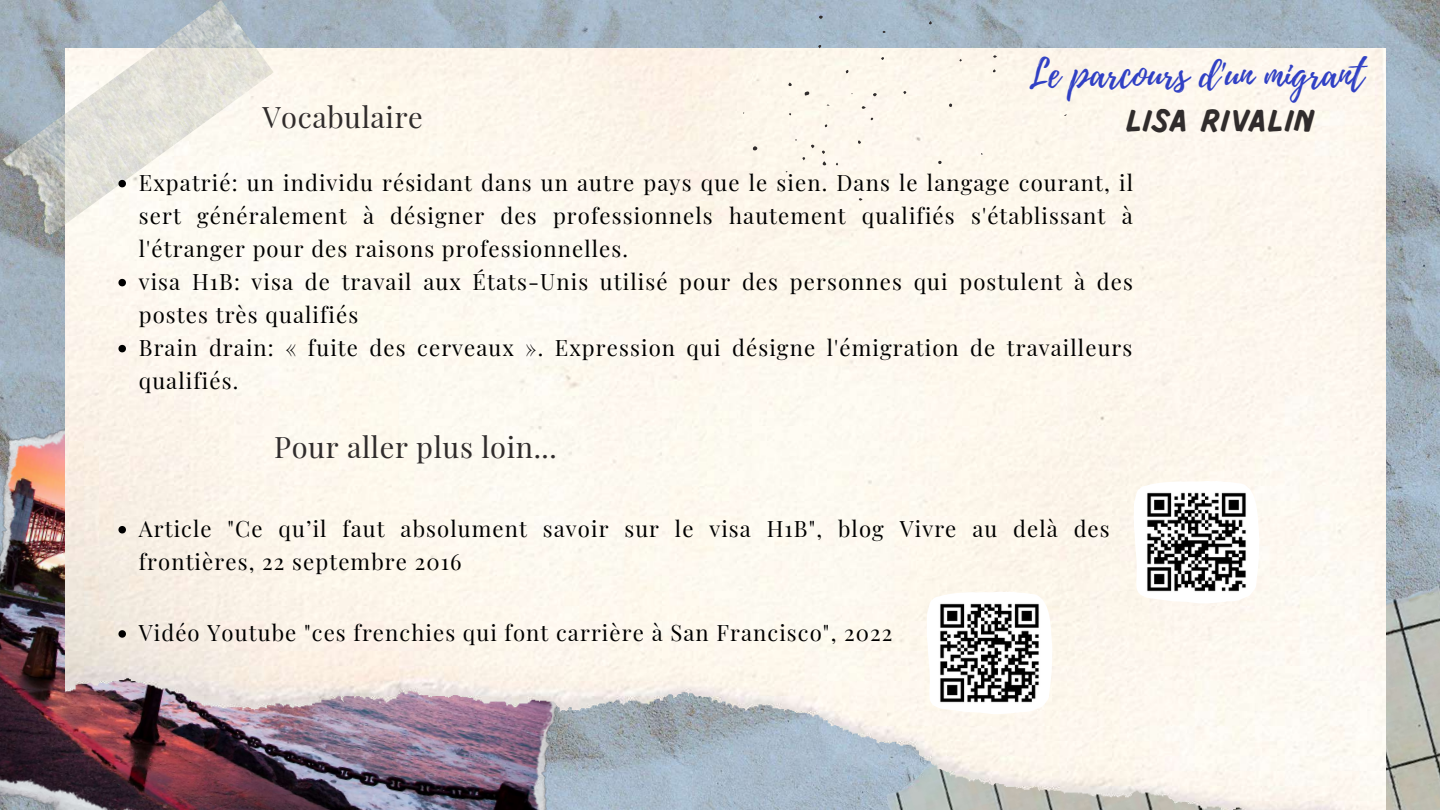
<style>
.page{position:relative;width:1440px;height:810px;background:#fff}
.page>*{position:absolute;margin:0;border:0;box-sizing:border-box;transform-origin:0 0}
.t1{font:38.6px "Playlist Script";color:#3040c4}
.t2{font:700 32.3px "Pluma";letter-spacing:.05em;color:#302c2c}
.t3{font:29px "Playfair Display";letter-spacing:.02em;color:#302c2c}
.t4{font:22.1px/33px "Playfair Display";letter-spacing:.05em;color:#000}
</style>
<div class="page">
<img style="left:0;top:0;width:1440px;height:463px">
<img style="left:1385px;top:463px;width:55px;height:347px">
<img style="left:0;top:383px;width:65px;height:427px">
<img style="left:65px;top:49px;width:1320px;height:761px">
<img style="left:0;top:0;width:274px;height:245px">
<svg style="left:743px;top:0;width:324px;height:201px;background:#e6e6e1"></svg>
<img style="left:1134px;top:481px;width:125px;height:122px">
<svg style="left:118px;top:526px;width:8px;height:7px"></svg>
<svg style="left:118px;top:180px;width:8px;height:7px"></svg>
<svg style="left:118px;top:279px;width:8px;height:7px"></svg>
<svg style="left:118px;top:345px;width:8px;height:7px"></svg>
<img style="left:927px;top:591px;width:125px;height:123px">
<svg style="left:118px;top:630px;width:8px;height:8px"></svg>
<h1 class="t1" style="left:1029px;top:47px;width:337px">Le parcours d'un migrant</h1>
<h3 class="t3" style="left:262px;top:97px;width:162px">Vocabulaire</h3>
<h2 class="t2" style="left:1127px;top:107px;width:188px">LISA RIVALIN</h2>
<p class="t4" style="left:139px;top:165px;width:996px">Expatrié: un individu résidant dans un autre pays que le sien. Dans le langage courant, il sert généralement à désigner des professionnels hautement qualifiés s'établissant à l'étranger pour des raisons professionnelles.<br>visa H1B: visa de travail aux États-Unis utilisé pour des personnes qui postulent à des postes très qualifiés<br>Brain drain: « fuite des cerveaux ». Expression qui désigne l'émigration de travailleurs qualifiés.</p>
<h3 class="t3" style="left:274px;top:426px;width:284px">Pour aller plus loin...</h3>
<p class="t4" style="left:139px;top:512px;width:972px">Article "Ce qu’il faut absolument savoir sur le visa H1B", blog Vivre au delà des frontières, 22 septembre 2016</p>
<p class="t4" style="left:139px;top:616px;width:755px">Vidéo Youtube "ces frenchies qui font carrière à San Francisco", 2022</p>
</div>
